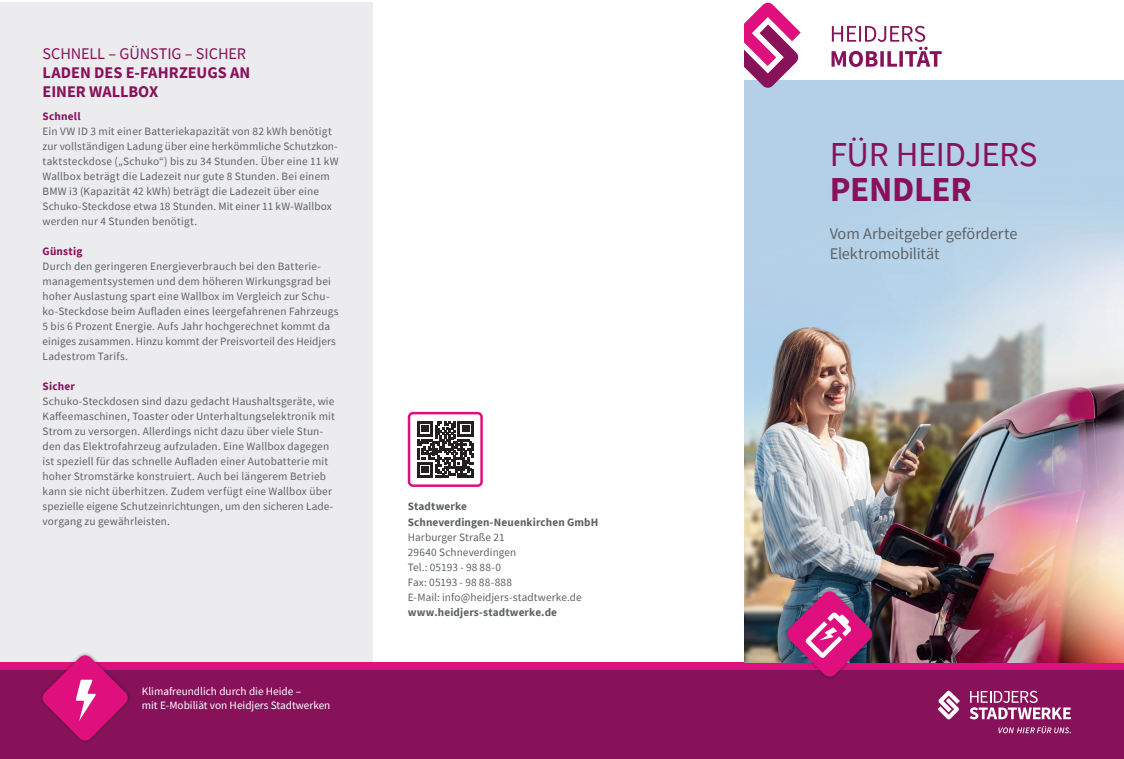
<style>
.page{position:relative;width:1124px;height:759px;background:#fff}
.page>*{position:absolute;margin:0;border:0;box-sizing:border-box;transform-origin:0 0}
.t1{font:35px "Source Sans Pro";letter-spacing:-.015em;color:#87125a}
.t2{font:700 35px "Source Sans Pro";letter-spacing:-.005em;color:#87125a}
.t3{font:16.25px/19.5px "Source Sans Pro";letter-spacing:-.005em;color:#5e6366}
.t4{font:700 16.25px/18.8px "Source Sans Pro";color:#87125a}
.t5{font:16.25px "Source Sans Pro";letter-spacing:-.01em;color:#87125a}
.t6{font:11.25px/15px "Source Sans Pro";letter-spacing:.015em;color:#5e6366}
.t7{font:700 11.25px/15px "Source Sans Pro";letter-spacing:.01em;color:#5e6366}
.t8{font:11.25px/13.5px "Source Sans Pro";color:#fff}
.t9{font:700 11.25px "Source Sans Pro";letter-spacing:.02em;color:#87125a}
</style>
<div class="page">
<div style="left:0;top:3px;width:372px;height:678px;background:#ececee"></div>
<div style="left:0;top:669px;width:1123px;height:89px;background:#87125a"></div>
<div style="left:0;top:662px;width:1123px;height:7px;background:#df107e"></div>
<svg style="left:969px;top:690px;width:101px;height:29px"></svg>
<svg style="left:937px;top:690px;width:22px;height:29px"></svg>
<svg style="left:998px;top:726px;width:72px;height:7px"></svg>
<svg style="left:417px;top:421px;width:56px;height:56px"></svg>
<div style="left:408px;top:411px;width:75px;height:75px;border:2px solid #df107e;border-radius:4px"></div>
<svg style="left:831px;top:26px;width:110px;height:41px"></svg>
<img style="left:744px;top:81px;width:379px;height:581px">
<div style="left:783px;top:587px;width:92px;height:93px;background:#231f20;opacity:.55"></div>
<svg style="left:786px;top:590px;width:86px;height:87px"></svg>
<svg style="left:744px;top:3px;width:56px;height:85px"></svg>
<div style="left:39px;top:651px;width:92px;height:93px;background:#231f20;opacity:.55"></div>
<svg style="left:42px;top:654px;width:86px;height:87px"></svg>
<h2 class="t5" style="left:43px;top:43px;width:205px">SCHNELL – GÜNSTIG – SICHER</h2>
<h2 class="t4" style="left:43px;top:63px;width:209px">LADEN DES E-FAHRZEUGS AN<br>EINER WALLBOX</h2>
<p class="t9" style="left:43px;top:109px;width:40px">Schnell</p>
<p class="t6" style="left:43px;top:124px;width:297px">Ein VW ID 3 mit einer Batteriekapazität von 82 kWh benötigt zur vollständigen Ladung über eine herkömmliche Schutzkon&shy;taktsteckdose („Schuko“) bis zu 34 Stunden. Über eine 11 kW Wallbox beträgt die Ladezeit nur gute 8 Stunden. Bei einem BMW i3 (Kapazität 42 kWh) beträgt die Ladezeit über eine Schuko-Steckdose etwa 18 Stunden. Mit einer 11 kW-Wallbox werden nur 4 Stunden benötigt.</p>
<p class="t9" style="left:43px;top:244px;width:41px">Günstig</p>
<p class="t6" style="left:43px;top:259px;width:297px">Durch den geringeren Energieverbrauch bei den Batterie&shy;managementsystemen und dem höheren Wirkungsgrad bei hoher Auslastung spart eine Wallbox im Vergleich zur Schu&shy;ko-Steckdose beim Aufladen eines leergefahrenen Fahrzeugs 5 bis 6 Prozent Energie. Aufs Jahr hochgerechnet kommt da einiges zusammen. Hinzu kommt der Preisvorteil des Heidjers Ladestrom Tarifs.</p>
<p class="t9" style="left:43px;top:379px;width:34px">Sicher</p>
<p class="t6" style="left:43px;top:394px;width:294px">Schuko-Steckdosen sind dazu gedacht Haushaltsgeräte, wie Kaffeemaschinen, Toaster oder Unterhaltungselektronik mit Strom zu versorgen. Allerdings nicht dazu über viele Stun&shy;den das Elektrofahrzeug aufzuladen. Eine Wallbox dagegen ist speziell für das schnelle Aufladen einer Autobatterie mit hoher Stromstärke konstruiert. Auch bei längerem Betrieb kann sie nicht überhitzen. Zudem verfügt eine Wallbox über spezielle eigene Schutzeinrichtungen, um den sicheren Lade&shy;vorgang zu gewährleisten.</p>
<p class="t8" style="left:142px;top:684px;width:190px">Klimafreundlich durch die Heide –<br>mit E-Mobiliät von Heidjers Stadtwerken</p>
<p class="t7" style="left:408px;top:499px;width:192px">Stadtwerke<br>Schneverdingen-Neuenkirchen GmbH</p>
<p class="t6" style="left:408px;top:529px;width:175px">Harburger Straße 21<br>29640 Schneverdingen<br>Tel.: 05193 - 98 88-0<br>Fax: 05193 - 98 88-888<br>E-Mail: info@heidjers-stadtwerke.de</p>
<p class="t7" style="left:408px;top:604px;width:151px">www.heidjers-stadtwerke.de</p>
<h1 class="t1" style="left:829px;top:131px;width:209px">FÜR HEIDJERS</h1>
<h1 class="t2" style="left:829px;top:165px;width:144px">PENDLER</h1>
<h2 class="t3" style="left:829px;top:224px;width:189px">Vom Arbeitgeber geförderte<br>Elektromobilität</h2>
</div>
